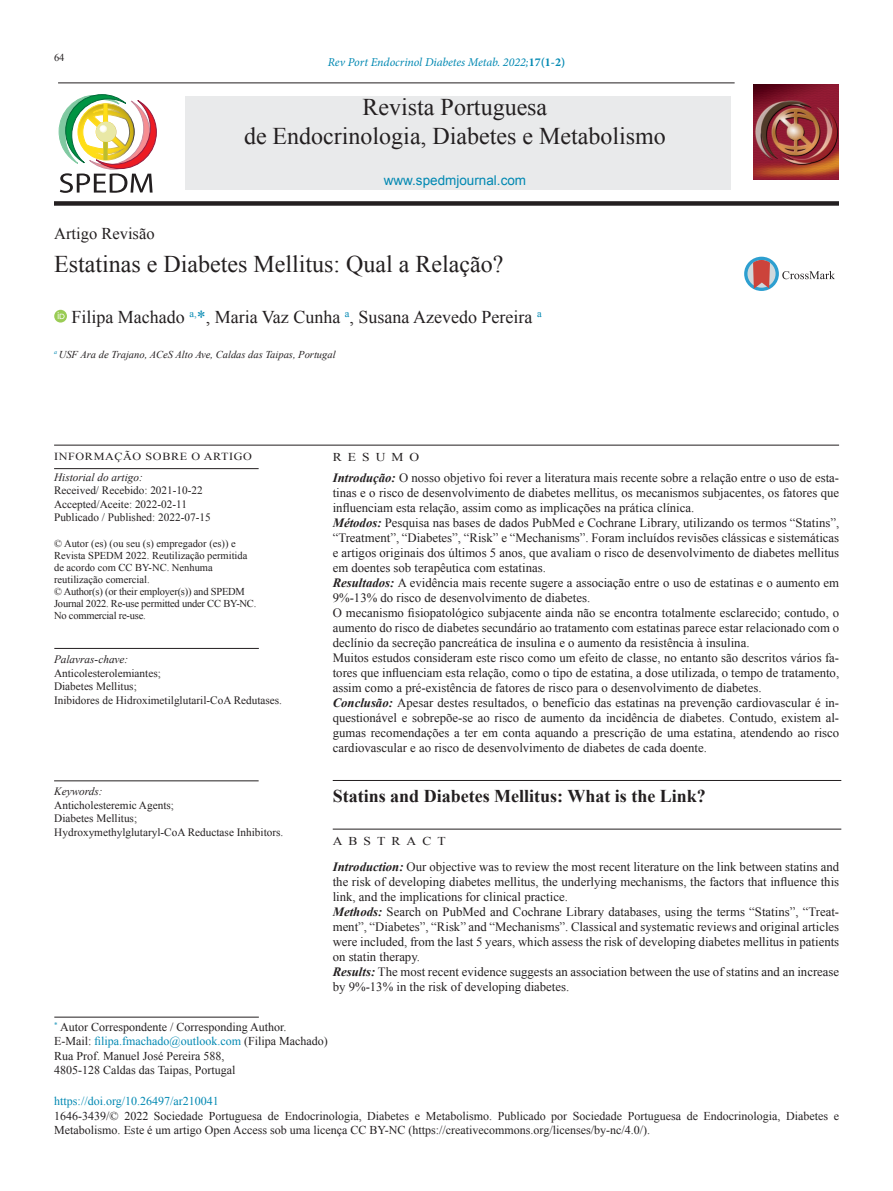
<style>
.page{position:relative;width:893px;height:1191px;background:#fff}
.page>*{position:absolute;margin:0;border:0;box-sizing:border-box;transform-origin:0 0}
.t1{font:24px/28.8px "Times New Roman";color:#231f20;text-align:center}
.t2{font:18px "Times New Roman";color:#231f20}
.t3{font:700 18px "Times New Roman";color:#231f20}
.t4{font:16.5px "Times New Roman";color:#231f20}
.t5{font:13.5px "Arial";color:#0088b2}
.t6{font:12.75px/15px "Times New Roman";color:#231f20}
.t7{font:12px/14.4px "Times New Roman";color:#231f20}
.t8{font:italic 12px "Minion Pro";letter-spacing:-.005em;color:#0088b2}
.t9{font:12px "Times New Roman";color:#0088b2}
.t10{font:12px "Times New Roman";letter-spacing:.45em;color:#231f20;scale:1.12 1}
.t11{font:12px "Times New Roman";color:#231f20;scale:1.12 1}
.t12{font:11.25px/13.5px "Times New Roman";color:#231f20}
.t13{font:italic 11.25px "Times New Roman";color:#231f20}
.t14{font:10.8px "Times New Roman";letter-spacing:.05em;color:#231f20;scale:1.13 1}
.t15{font:10.5px/12px "Times New Roman";color:#231f20}
.t16{font:italic 10.5px "Times New Roman";color:#231f20}
.s1{font-weight:700;font-style:normal}
.s2{color:#0088b2}
.s3{font-weight:700;font-style:italic}
</style>
<div class="page">
<hr style="left:58px;top:83px;width:677px;height:1px;background:#231f20">
<div style="left:54px;top:201px;width:785px;height:5px;background:#231f20"></div>
<div style="left:185px;top:96px;width:545px;height:94px;background:#e9eaeb"></div>
<img style="left:754px;top:84px;width:85px;height:95px">
<svg style="left:59px;top:94px;width:98px;height:99px"></svg>
<div style="left:744px;top:257px;width:35px;height:34px;background:#2d9fd0;border-radius:50%"></div>
<svg style="left:747px;top:260px;width:29px;height:28px"></svg>
<svg style="left:753px;top:260px;width:17px;height:29px"></svg>
<svg style="left:782px;top:271px;width:53px;height:8px"></svg>
<svg style="left:54px;top:310px;width:13px;height:12px"></svg>
<svg style="left:58px;top:312px;width:7px;height:7px"></svg>
<hr style="left:54px;top:445px;width:785px;height:1px;background:#231f20">
<hr style="left:54px;top:468px;width:205px;height:1px;background:#231f20">
<hr style="left:333px;top:780px;width:508px;height:1px;background:#231f20">
<hr style="left:54px;top:1017px;width:205px;height:1px;background:#231f20">
<hr style="left:54px;top:648px;width:205px;height:1px;background:#231f20">
<hr style="left:54px;top:780px;width:205px;height:1px;background:#231f20">
<hr style="left:333px;top:829px;width:508px;height:1px;background:#231f20">
<p class="t15" style="left:54px;top:52px;width:12px">64</p>
<p class="t8" style="left:328px;top:54px;width:239px">Rev Port Endocrinol Diabetes Metab. 2022;<span class="s1">17(1-2)</span></p>
<h1 class="t1" style="left:244px;top:92px;width:423px">Revista Portuguesa<br>de Endocrinologia, Diabetes e Metabolismo</h1>
<p class="t5" style="left:384px;top:173px;width:144px">www.spedmjournal.com</p>
<p class="t4" style="left:54px;top:223px;width:102px">Artigo Revisão</p>
<h1 class="t1" style="left:54px;top:249px;width:451px">Estatinas e Diabetes Mellitus: Qual a Relação?</h1>
<h2 class="t2" style="left:71px;top:304px;width:472px">Filipa Machado <sup>a,</sup><span class="s2">*</span>, Maria Vaz Cunha <sup>a</sup>, Susana Azevedo Pereira <sup>a</sup></h2>
<p class="t16" style="left:54px;top:347px;width:283px"><sup>a</sup> USF Ara de Trajano, ACeS Alto Ave, Caldas das Taipas, Portugal</p>
<p class="t14" style="left:54px;top:449px;width:177px">INFORMAÇÃO SOBRE O ARTIGO</p>
<p class="t11" style="left:333px;top:449px;width:79px">RESUMO</p>
<p class="t6" style="left:333px;top:470px;width:508px"><span class="s3">Introdução:</span> O nosso objetivo foi rever a literatura mais recente sobre a relação entre o uso de esta&shy;tinas e o risco de desenvolvimento de diabetes mellitus, os mecanismos subjacentes, os fatores que influenciam esta relação, assim como as implicações na prática clínica.<br><span class="s3">Métodos:</span> Pesquisa nas bases de dados PubMed e Cochrane Library, utilizando os termos “Statins”, “Treatment”, “Diabetes”, “Risk” e “Mechanisms”. Foram incluídos revisões clássicas e sistemáticas e artigos originais dos últimos 5 anos, que avaliam o risco de desenvolvimento de diabetes mellitus em doentes sob terapêutica com estatinas.<br><span class="s3">Resultados:</span> A evidência mais recente sugere a associação entre o uso de estatinas e o aumento em 9%-13% do risco de desenvolvimento de diabetes.<br>O mecanismo fisiopatológico subjacente ainda não se encontra totalmente esclarecido; contudo, o aumento do risco de diabetes secundário ao tratamento com estatinas parece estar relacionado com o declínio da secreção pancreática de insulina e o aumento da resistência à insulina.<br>Muitos estudos consideram este risco como um efeito de classe, no entanto são descritos vários fa&shy;tores que influenciam esta relação, como o tipo de estatina, a dose utilizada, o tempo de tratamento, assim como a pré-existência de fatores de risco para o desenvolvimento de diabetes.<br><span class="s3">Conclusão:</span> Apesar destes resultados, o benefício das estatinas na prevenção cardiovascular é in&shy;questionável e sobrepõe-se ao risco de aumento da incidência de diabetes. Contudo, existem al&shy;gumas recomendações a ter em conta aquando a prescrição de uma estatina, atendendo ao risco cardiovascular e ao risco de desenvolvimento de diabetes de cada doente.</p>
<p class="t13" style="left:54px;top:469px;width:90px">Historial do artigo:</p>
<p class="t12" style="left:54px;top:484px;width:158px">Received/ Recebido: 2021-10-22<br>Accepted/Aceite: 2022-02-11<br>Publicado / Published: 2022-07-15</p>
<p class="t15" style="left:54px;top:537px;width:204px">© Autor (es) (ou seu (s) empregador (es)) e Revista SPEDM 2022. Reutilização permitida de acordo com CC BY-NC. Nenhuma reutilização comercial.<br>© Author(s) (or their employer(s)) and SPEDM Journal 2022. Re-use permitted under CC BY-NC.<br>No commercial re-use.</p>
<p class="t13" style="left:54px;top:651px;width:76px">Palavras-chave:</p>
<p class="t12" style="left:54px;top:666px;width:230px">Anticolesterolemiantes;<br>Diabetes Mellitus;<br>Inibidores de Hidroximetilglutaril-CoA Redutases.</p>
<p class="t13" style="left:54px;top:783px;width:50px">Keywords:</p>
<p class="t12" style="left:54px;top:798px;width:231px">Anticholesteremic Agents;<br>Diabetes Mellitus;<br>Hydroxymethylglutaryl-CoA Reductase Inhibitors.</p>
<h2 class="t3" style="left:333px;top:783px;width:375px">Statins and Diabetes Mellitus: What is the Link?</h2>
<p class="t10" style="left:333px;top:833px;width:102px">ABSTRACT</p>
<p class="t6" style="left:333px;top:859px;width:508px"><span class="s3">Introduction:</span> Our objective was to review the most recent literature on the link between statins and the risk of developing diabetes mellitus, the underlying mechanisms, the factors that influence this link, and the implications for clinical practice.<br><span class="s3">Methods:</span> Search on PubMed and Cochrane Library databases, using the terms “Statins”, “Treat&shy;ment”, “Diabetes”, “Risk” and “Mechanisms”. Classical and systematic reviews and original articles were included, from the last 5 years, which assess the risk of developing diabetes mellitus in patients on statin therapy.<br><span class="s3">Results:</span> The most recent evidence suggests an association between the use of statins and an increase by 9%-13% in the risk of developing diabetes.</p>
<p class="t7" style="left:54px;top:1019px;width:275px"><sup>*</sup> Autor Correspondente / Corresponding Author.<br>E-Mail: <span class="s2">filipa.fmachado@outlook.com</span> (Filipa Machado)<br>Rua Prof. Manuel José Pereira 588,<br>4805-128 Caldas das Taipas, Portugal</p>
<p class="t9" style="left:54px;top:1093px;width:166px">https://doi.org/10.26497/ar210041</p>
<p class="t7" style="left:54px;top:1108px;width:786px">1646-3439/© 2022 Sociedade Portuguesa de Endocrinologia, Diabetes e Metabolismo. Publicado por Sociedade Portuguesa de Endocrinologia, Diabetes e<br>Metabolismo. Este é um artigo Open Access sob uma licença CC BY-NC (https://creativecommons.org/licenses/by-nc/4.0/).</p>
</div>
